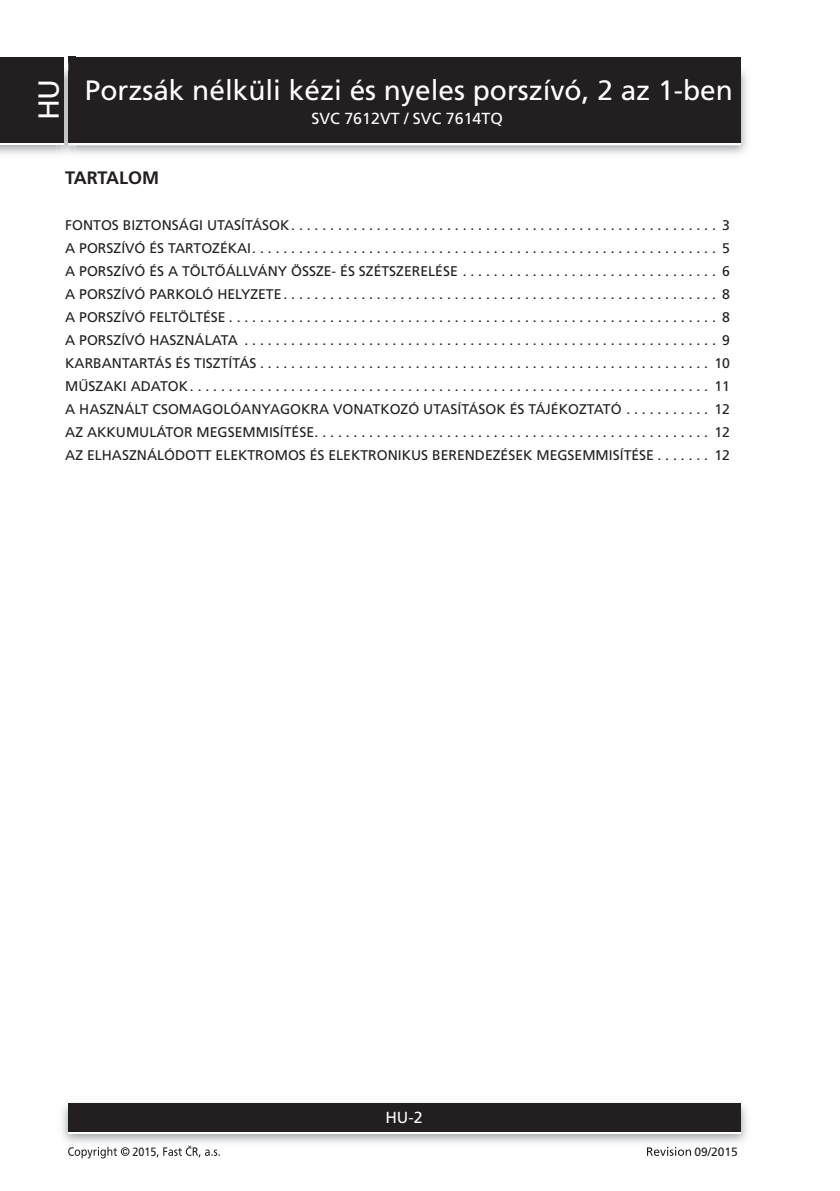
<style>
.page{position:relative;width:840px;height:1191px;background:#fff}
.page>*{position:absolute;margin:0;border:0;box-sizing:border-box;transform-origin:0 0}
.t1{font:29px "Frutiger CE";color:#fff}
.t2{font:28px "Frutiger CE";color:#fff}
.titulek_9{font:700 18px "Frutiger CE";color:#231f20}
.t3{font:16px "Frutiger CE";color:#fff}
.obsah_7{font:14px "Frutiger CE";color:#231f20}
.text_7{font:12px "Frutiger CE";color:#231f20}
.text_7-2{font:12px "Frutiger CE";color:#231f20;scale:.9 1}
</style>
<div class="page">
<img style="left:0;top:63px;width:747px;height:91px">
<img style="left:740px;top:68px;width:1px;height:75px">
<div style="left:68px;top:59px;width:672px;height:86px;background:#fff"></div>
<div style="left:68px;top:57px;width:672px;height:86px;background:#231f20"></div>
<img style="left:62px;top:1103px;width:685px;height:40px">
<div style="left:68px;top:1106px;width:672px;height:28px;background:linear-gradient(to right,#fff,#fff)"></div>
<div style="left:68px;top:1103px;width:672px;height:28px;background:#231f20"></div>
<div style="left:0;top:59px;width:64px;height:86px;background:#fff"></div>
<div style="left:0;top:57px;width:64px;height:86px;background:#231f20"></div>
<svg style="left:68px;top:1146px;width:61px;height:12px"></svg>
<svg style="left:156px;top:1145px;width:64px;height:12px"></svg>
<svg style="left:647px;top:1147px;width:43px;height:8px"></svg>
<h1 class="t1" style="left:32px;top:120px;width:43px;rotate:-90deg">HU</h1>
<h2 class="t2" style="left:85px;top:74px;width:649px">Porzsák nélküli kézi és nyeles porszívó, 2 az 1-ben</h2>
<p class="t3" style="left:311px;top:110px;width:193px">SVC 7612VT / SVC 7614TQ</p>
<p class="titulek_9" style="left:65px;top:168px;width:95px">TARTALOM</p>
<p class="obsah_7" style="left:65px;top:217px;width:665px">FONTOS BIZTONSÁGI UTASÍTÁSOK . . . . . . . . . . . . . . . . . . . . . . . . . . . . . . . . . . . . . . . . . . . . . . . . . . . . . . . 3</p>
<p class="obsah_7" style="left:65px;top:240px;width:665px">A PORSZÍVÓ ÉS TARTOZÉKAI . . . . . . . . . . . . . . . . . . . . . . . . . . . . . . . . . . . . . . . . . . . . . . . . . . . . . . . . . . . . 5</p>
<p class="obsah_7" style="left:65px;top:263px;width:665px">A PORSZÍVÓ ÉS A TÖLTŐÁLLVÁNY ÖSSZE- ÉS SZÉTSZERELÉSE . . . . . . . . . . . . . . . . . . . . . . . . . . . . . . . . . 6</p>
<p class="obsah_7" style="left:65px;top:286px;width:665px">A PORSZÍVÓ PARKOLÓ HELYZETE . . . . . . . . . . . . . . . . . . . . . . . . . . . . . . . . . . . . . . . . . . . . . . . . . . . . . . . . 8</p>
<p class="obsah_7" style="left:65px;top:309px;width:665px">A PORSZÍVÓ FELTÖLTÉSE . . . . . . . . . . . . . . . . . . . . . . . . . . . . . . . . . . . . . . . . . . . . . . . . . . . . . . . . . . . . . . . 8</p>
<p class="obsah_7" style="left:65px;top:332px;width:665px">A PORSZÍVÓ HASZNÁLATA . . . . . . . . . . . . . . . . . . . . . . . . . . . . . . . . . . . . . . . . . . . . . . . . . . . . . . . . . . . . . 9</p>
<p class="obsah_7" style="left:65px;top:355px;width:665px">KARBANTARTÁS ÉS TISZTÍTÁS . . . . . . . . . . . . . . . . . . . . . . . . . . . . . . . . . . . . . . . . . . . . . . . . . . . . . . . . . . 10</p>
<p class="obsah_7" style="left:65px;top:378px;width:665px">MŰSZAKI ADATOK . . . . . . . . . . . . . . . . . . . . . . . . . . . . . . . . . . . . . . . . . . . . . . . . . . . . . . . . . . . . . . . . . . . 11</p>
<p class="obsah_7" style="left:65px;top:401px;width:665px">A HASZNÁLT CSOMAGOLÓANYAGOKRA VONATKOZÓ UTASÍTÁSOK ÉS TÁJÉKOZTATÓ . . . . . . . . . . . 12</p>
<p class="obsah_7" style="left:65px;top:424px;width:665px">AZ AKKUMULÁTOR MEGSEMMISÍTÉSE . . . . . . . . . . . . . . . . . . . . . . . . . . . . . . . . . . . . . . . . . . . . . . . . . . . 12</p>
<p class="obsah_7" style="left:65px;top:447px;width:665px">AZ ELHASZNÁLÓDOTT ELEKTROMOS ÉS ELEKTRONIKUS BERENDEZÉSEK MEGSEMMISÍTÉSE . . . . . . . 12</p>
<p class="t3" style="left:385px;top:1108px;width:39px">HU-2</p>
<p class="text_7-2" style="left:132px;top:1144px;width:28px">2015</p>
<p class="text_7" style="left:694px;top:1144px;width:45px">09/2015</p>
</div>
